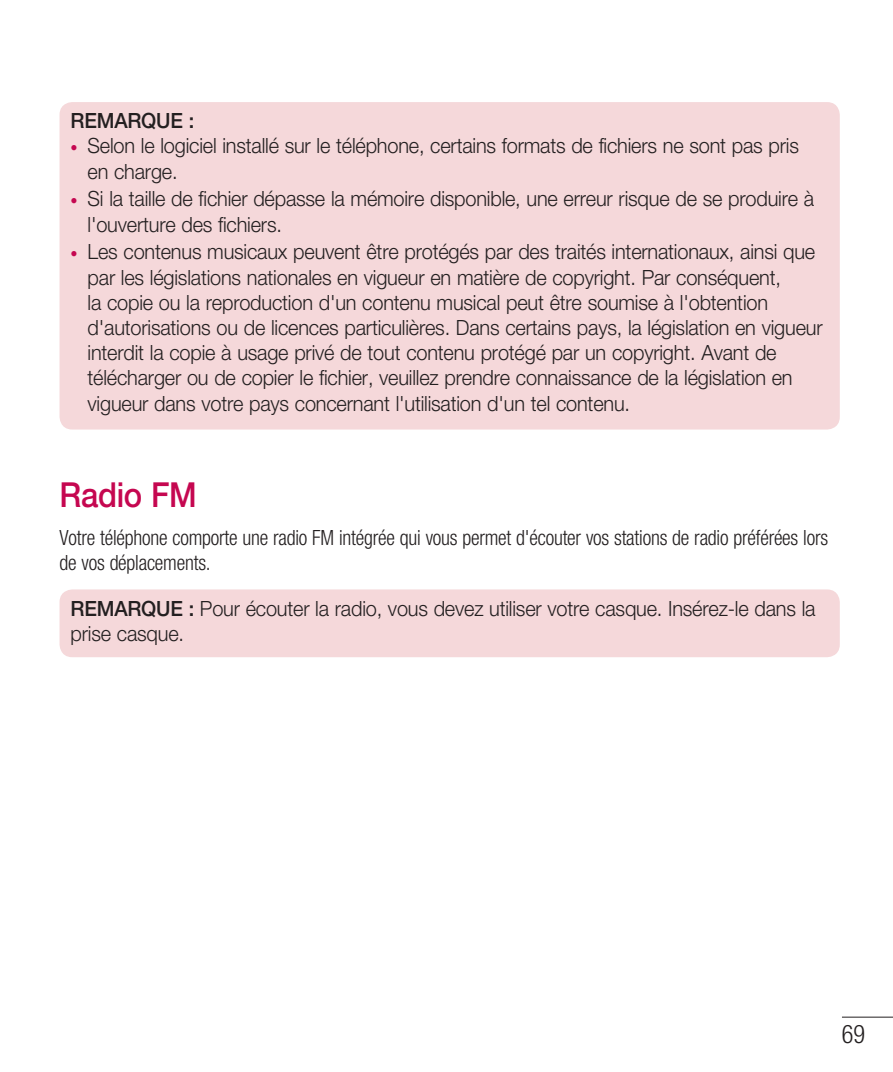
<style>
.page{position:relative;width:893px;height:1072px;background:#fff}
.page>*{position:absolute;margin:0;border:0;box-sizing:border-box;transform-origin:0 0}
.t1{font:500 34.5px "Helvetica Neue LT Pro";letter-spacing:-.01em;color:#c50750;scale:.9 1}
.t2{font:300 condensed 25.5px "Helvetica Neue LT Pro";color:#231f20;scale:.95 1}
.t3{font:300 21px/25.2px "Helvetica Neue LT Pro";letter-spacing:-.01em;color:#231f20;scale:.95 1}
.t4{font:300 condensed 21px/25.2px "Helvetica Neue LT Pro";letter-spacing:-.01em;color:#231f20;scale:.95 1}
.t5{font:500 21px "Helvetica Neue LT Pro";letter-spacing:-.01em;color:#231f20;scale:.95 1}
.s1{font-weight:400;font-stretch:condensed;font-size:15px;color:#c50750}
.s2{font-weight:500}
</style>
<div class="page">
<hr style="left:842px;top:1016px;width:51px;height:1px;background:#231f20">
<div style="left:60px;top:102px;width:780px;height:327px;background:#f5d8da;border-radius:13px"></div>
<div style="left:60px;top:589px;width:780px;height:68px;background:#f5d8da;border-radius:13px"></div>
<p class="t5" style="left:71px;top:113px;width:132px">REMARQUE :</p>
<p class="t3" style="left:88px;top:135px;width:750px;text-indent:-17px"><span class="s1">•</span> Selon le logiciel installé sur le téléphone, certains formats de fichiers ne sont pas pris en charge.</p>
<p class="t3" style="left:88px;top:188px;width:766px;text-indent:-17px"><span class="s1">•</span> Si la taille de fichier dépasse la mémoire disponible, une erreur risque de se produire à l'ouverture des fichiers.</p>
<p class="t3" style="left:88px;top:241px;width:775px;text-indent:-17px"><span class="s1">•</span> Les contenus musicaux peuvent être protégés par des traités internationaux, ainsi que par les législations nationales en vigueur en matière de copyright. Par conséquent,<br>la copie ou la reproduction d'un contenu musical peut être soumise à l'obtention d'autorisations ou de licences particulières. Dans certains pays, la législation en vigueur interdit la copie à usage privé de tout contenu protégé par un copyright. Avant de télécharger ou de copier le fichier, veuillez prendre connaissance de la législation en vigueur dans votre pays concernant l'utilisation d'un tel contenu.</p>
<h1 class="t1" style="left:60px;top:482px;width:154px">Radio FM</h1>
<p class="t4" style="left:60px;top:526px;width:810px">Votre téléphone comporte une radio FM intégrée qui vous permet d'écouter vos stations de radio préférées lors de vos déplacements.</p>
<p class="t3" style="left:71px;top:597px;width:786px"><span class="s2">REMARQUE :</span> Pour écouter la radio, vous devez utiliser votre casque. Insérez-le dans la prise casque.</p>
<p class="t2" style="left:842px;top:1025px;width:26px">69</p>
</div>
